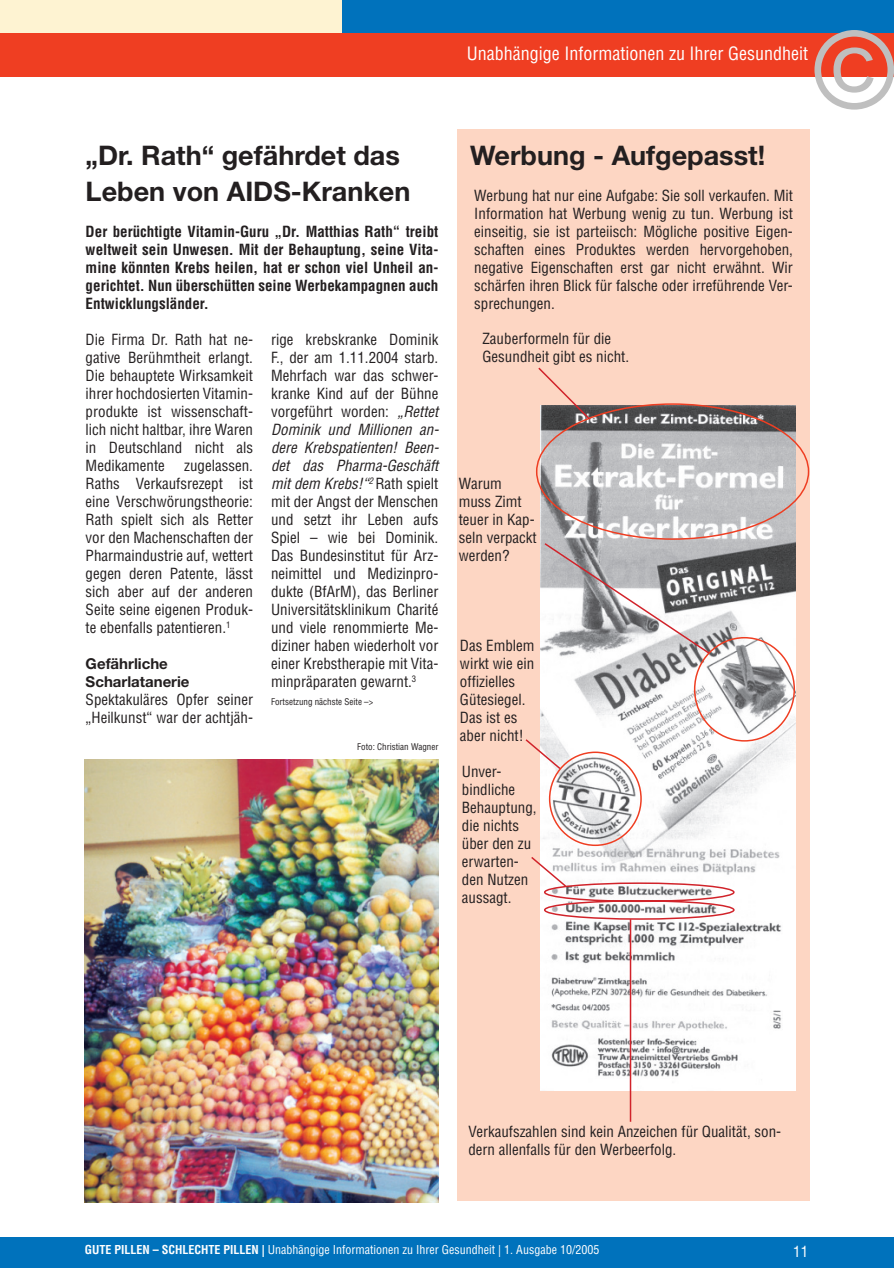
<style>
.page{position:relative;width:894px;height:1268px;background:#fff}
.page>*{position:absolute;margin:0;border:0;box-sizing:border-box;transform-origin:0 0}
.t1{font:108px "Arial";color:#bfbfbf}
.t2{font:700 27px/36px "Helvetica Neue";color:#231f20}
.t3{font:condensed 18px "Helvetica";color:#fff}
.t4{font:condensed 15px/18px "Helvetica";color:#231f20}
.t5{font:700 condensed 15px/18px "Helvetica";color:#231f20;text-align:justify}
.t6{font:700 15px/18px "Helvetica Neue";color:#231f20}
.t7{font:condensed 15px "Helvetica";color:#fff}
.t8{font:condensed 12px "Helvetica";color:#fff}
.t9{font:condensed 9px "Helvetica";color:#231f20}
.s1{font-style:italic}
.s2{font-weight:700}
</style>
<div class="page">
<hr style="left:0;top:0;width:1px;height:74px;background:#fef3d2">
<hr style="left:0;top:33px;width:1px;height:44px;background:#ef3e22">
<hr style="left:0;top:1238px;width:1px;height:30px;background:#0072bc">
<div style="left:1px;top:0;width:892px;height:74px;background:#fef3d2"></div>
<div style="left:1px;top:33px;width:892px;height:44px;background:#ef3e22"></div>
<div style="left:1px;top:1238px;width:892px;height:30px;background:#0072bc"></div>
<div style="left:342px;top:0;width:551px;height:33px;background:#0072bc"></div>
<div style="left:457px;top:129px;width:352px;height:1071px;background:#fdd6c3"></div>
<img style="left:710px;top:405px;width:85px;height:686px">
<svg style="left:710px;top:882px;width:25px;height:38px"></svg>
<svg style="left:525px;top:367px;width:185px;height:755px"></svg>
<img style="left:85px;top:759px;width:353px;height:443px">
<h2 class="t2" style="left:86px;top:140px;width:326px">„Dr. Rath“ gefährdet das<br>Leben von AIDS-Kranken</h2>
<p class="t5" style="left:86px;top:224px;width:354px">Der berüchtigte Vitamin-Guru „Dr. Matthias Rath“ treibt weltweit sein Unwesen. Mit der Behauptung, seine Vita&shy;mine könnten Krebs heilen, hat er schon viel Unheil an&shy;gerichtet. Nun überschütten seine Werbekampagnen auch Entwicklungsländer.</p>
<p class="t4" style="left:271px;top:332px;width:169px;text-align:justify">rige krebskranke Dominik F., der am 1.11.2004 starb.<br>Mehrfach war das schwer&shy;kranke Kind auf der Bühne vorgeführt worden: <span class="s1">„Rettet Dominik und Millionen an&shy;dere Krebspatienten! Been&shy;det das Pharma-Geschäft mit dem Krebs!“</span><sup>2</sup> Rath spielt mit der Angst der Menschen und setzt ihr Leben aufs Spiel – wie bei Dominik.<br>Das Bundesinstitut für Arz&shy;neimittel und Medizinpro&shy;dukte (BfArM), das Berliner Universitätsklinikum Charité und viele renommierte Me&shy;diziner haben wiederholt vor einer Krebstherapie mit Vita&shy;minpräparaten gewarnt.<sup>3</sup></p>
<p class="t9" style="left:271px;top:698px;width:104px">Fortsetzung nächste Seite –&gt;</p>
<p class="t4" style="left:86px;top:332px;width:169px;text-align:justify">Die Firma Dr. Rath hat ne&shy;gative Berühmtheit erlangt.<br>Die behauptete Wirksamkeit ihrer hochdosierten Vitamin&shy;produkte ist wissenschaft&shy;lich nicht haltbar, ihre Waren in Deutschland nicht als Medikamente</p>
<p class="t4" style="left:86px;top:458px;width:169px;text-align:justify;text-indent:98px">zugelassen.<br>Raths Verkaufsrezept ist eine Verschwörungstheorie:<br>Rath spielt sich als Retter vor den Machenschaften der Pharmaindustrie auf, wettert gegen deren Patente, lässt sich aber auf der anderen Seite seine eigenen Produk&shy;te ebenfalls patentieren.<sup>1</sup></p>
<p class="t6" style="left:86px;top:656px;width:105px">Gefährliche<br>Scharlatanerie</p>
<p class="t4" style="left:86px;top:692px;width:169px">Spektakuläres Opfer seiner „Heilkunst“ war der achtjäh-</p>
<p class="t9" style="left:357px;top:743px;width:83px">Foto: Christian Wagner</p>
<h1 class="t1" style="left:814px;top:0;width:81px">©</h1>
<p class="t3" style="left:467px;top:47px;width:342px">Unabhängige Informationen zu Ihrer Gesundheit</p>
<h2 class="t2" style="left:470px;top:140px;width:297px">Werbung - Aufgepasst!</h2>
<p class="t4" style="left:474px;top:188px;width:320px;text-align:justify">Werbung hat nur eine Aufgabe: Sie soll verkaufen. Mit Information hat Werbung wenig zu tun. Werbung ist einseitig, sie ist parteiisch: Mögliche positive Eigen&shy;schaften eines Produktes werden hervorgehoben, negative Eigenschaften erst gar nicht erwähnt. Wir schärfen ihren Blick für falsche oder irreführende Ver&shy;sprechungen.</p>
<p class="t4" style="left:482px;top:331px;width:148px">Zauberformeln für die<br>Gesundheit gibt es nicht.</p>
<p class="t4" style="left:458px;top:476px;width:79px">Warum muss Zimt teuer in Kap&shy;seln verpackt werden?</p>
<p class="t4" style="left:460px;top:638px;width:76px">Das Emblem wirkt wie ein offizielles<br>Gütesiegel.<br>Das ist es aber nicht!</p>
<p class="t4" style="left:462px;top:764px;width:76px">Unver&shy;bindliche<br>Behauptung, die nichts über den zu erwarten&shy;den Nutzen aussagt.</p>
<p class="t4" style="left:468px;top:1124px;width:314px">Verkaufszahlen sind kein Anzeichen für Qualität, son&shy;dern allenfalls für den Werbeerfolg.</p>
<p class="t8" style="left:85px;top:1245px;width:516px"><span class="s2">GUTE PILLEN – SCHLECHTE PILLEN |</span> Unabhängige Informationen zu Ihrer Gesundheit | 1. Ausgabe 10/2005</p>
<p class="t7" style="left:793px;top:1245px;width:16px">11</p>
</div>
